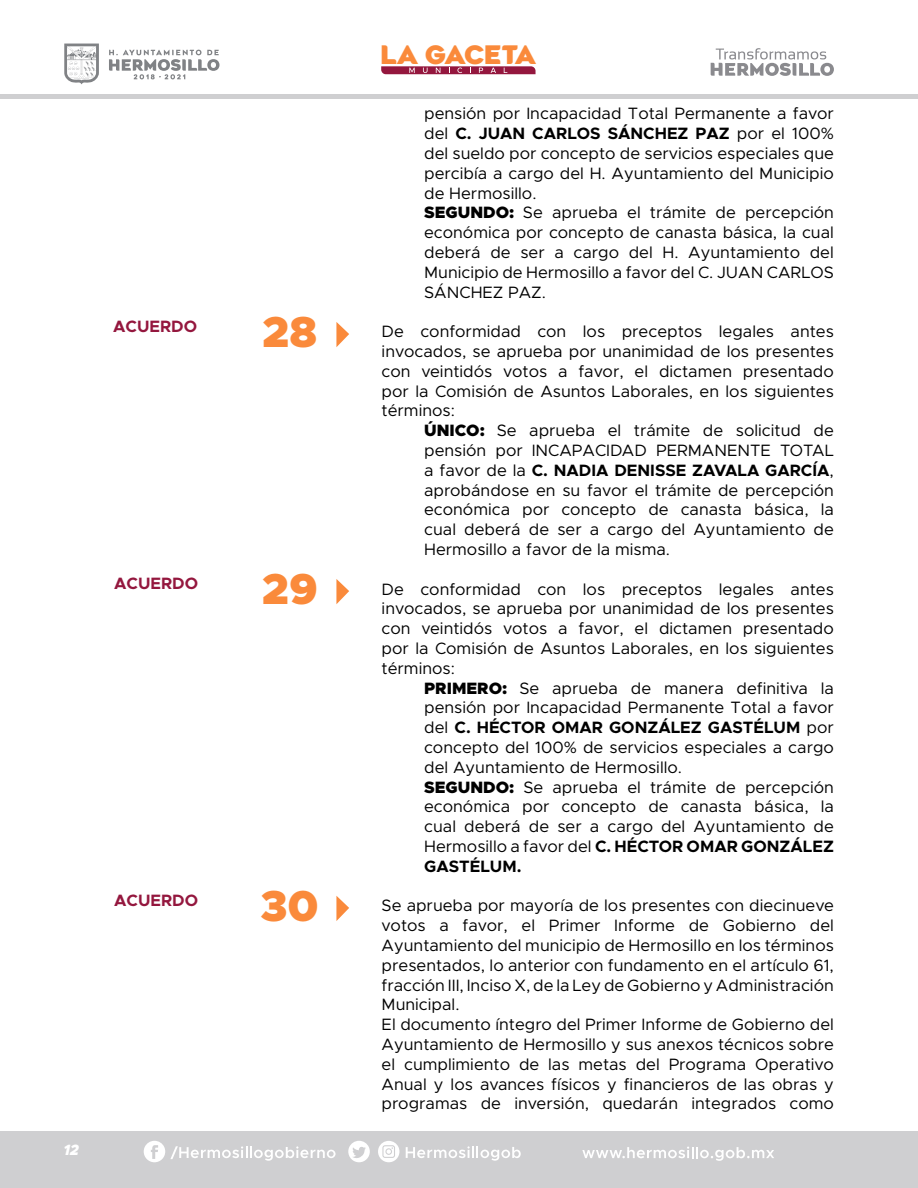
<style>
.page{position:relative;width:918px;height:1188px;background:#fff}
.page>*{position:absolute;margin:0;border:0;box-sizing:border-box;transform-origin:0 0}
.t1{font:900 43.5px "Metropolis";color:#fa8a3b}
.t2{font:900 25.35px "Agenor";letter-spacing:-.025em;color:#fa8a3b}
.t3{font:16.5px/19.8px "Metropolis";color:#000}
.t4{font:700 16.5px "Metropolis";color:#94173e}
.t5{font:italic 900 15px "Metropolis";color:#fff;scale:.94 1}
.s1{font-weight:700}
.s2{font-weight:900}
</style>
<div class="page">
<div style="left:0;top:1132px;width:918px;height:56px;background:#cfcfd1"></div>
<div style="left:0;top:94px;width:918px;height:5px;background:#cfcfd1"></div>
<svg style="left:109px;top:50px;width:110px;height:29px"></svg>
<svg style="left:64px;top:44px;width:35px;height:40px"></svg>
<svg style="left:378px;top:1141px;width:21px;height:21px"></svg>
<svg style="left:348px;top:1141px;width:22px;height:21px"></svg>
<svg style="left:144px;top:1141px;width:192px;height:21px"></svg>
<svg style="left:406px;top:1146px;width:115px;height:15px"></svg>
<svg style="left:582px;top:1147px;width:192px;height:14px"></svg>
<svg style="left:381px;top:66px;width:155px;height:8px"></svg>
<svg style="left:711px;top:48px;width:123px;height:28px"></svg>
<svg style="left:336px;top:322px;width:13px;height:25px"></svg>
<svg style="left:336px;top:579px;width:13px;height:25px"></svg>
<svg style="left:336px;top:896px;width:13px;height:25px"></svg>
<p class="t4" style="left:113px;top:316px;width:86px">ACUERDO</p>
<h1 class="t1" style="left:262px;top:304px;width:56px">28</h1>
<p class="t4" style="left:114px;top:573px;width:86px">ACUERDO</p>
<h1 class="t1" style="left:262px;top:561px;width:57px">29</h1>
<p class="t4" style="left:114px;top:890px;width:86px">ACUERDO</p>
<h1 class="t1" style="left:261px;top:878px;width:60px">30</h1>
<p class="t5" style="left:63px;top:1140px;width:22px">12</p>
<h2 class="t2" style="left:381px;top:38px;width:157px">LA GACETA</h2>
<p class="t3" style="left:424px;top:104px;width:411px">pensión por Incapacidad Total Permanente a favor del <span class="s1">C. JUAN CARLOS SÁNCHEZ PAZ</span> por el 100% del sueldo por concepto de servicios especiales que percibía a cargo del H. Ayuntamiento del Municipio de Hermosillo.<br><span class="s2">SEGUNDO:</span> Se aprueba el trámite de percepción económica por concepto de canasta básica, la cual deberá de ser a cargo del H. Ayuntamiento del Municipio de Hermosillo a favor del C. JUAN CARLOS SÁNCHEZ PAZ.</p>
<p class="t3" style="left:382px;top:322px;width:454px;text-align:justify">De conformidad con los preceptos legales antes invocados, se aprueba por unanimidad de los presentes con veintidós votos a favor, el dictamen presentado por la Comisión de Asuntos Laborales, en los siguientes términos:</p>
<p class="t3" style="left:424px;top:421px;width:411px;text-align:justify"><span class="s2">ÚNICO:</span> Se aprueba el trámite de solicitud de pensión por INCAPACIDAD PERMANENTE TOTAL a favor de la <span class="s1">C. NADIA DENISSE ZAVALA GARCÍA</span>, aprobándose en su favor el trámite de percepción económica por concepto de canasta básica, la cual deberá de ser a cargo del Ayuntamiento de Hermosillo a favor de la misma.</p>
<p class="t3" style="left:382px;top:579px;width:454px;text-align:justify">De conformidad con los preceptos legales antes invocados, se aprueba por unanimidad de los presentes con veintidós votos a favor, el dictamen presentado por la Comisión de Asuntos Laborales, en los siguientes términos:</p>
<p class="t3" style="left:424px;top:678px;width:411px"><span class="s2">PRIMERO:</span> Se aprueba de manera definitiva la pensión por Incapacidad Permanente Total a favor del <span class="s1">C. HÉCTOR OMAR GONZÁLEZ GASTÉLUM</span> por concepto del 100% de servicios especiales a cargo del Ayuntamiento de Hermosillo.<br><span class="s2">SEGUNDO:</span> Se aprueba el trámite de percepción económica por concepto de canasta básica, la cual deberá de ser a cargo del Ayuntamiento de Hermosillo a favor del <span class="s1">C. HÉCTOR OMAR GONZÁLEZ GASTÉLUM.</span></p>
<p class="t3" style="left:382px;top:896px;width:454px">Se aprueba por mayoría de los presentes con diecinueve votos a favor, el Primer Informe de Gobierno del Ayuntamiento del municipio de Hermosillo en los términos presentados, lo anterior con fundamento en el artículo 61, fracción III, Inciso X, de la Ley de Gobierno y Administración Municipal.<br>El documento íntegro del Primer Informe de Gobierno del Ayuntamiento de Hermosillo y sus anexos técnicos sobre el cumplimiento de las metas del Programa Operativo Anual y los avances físicos y financieros de las obras y programas de inversión, quedarán integrados como</p>
</div>
